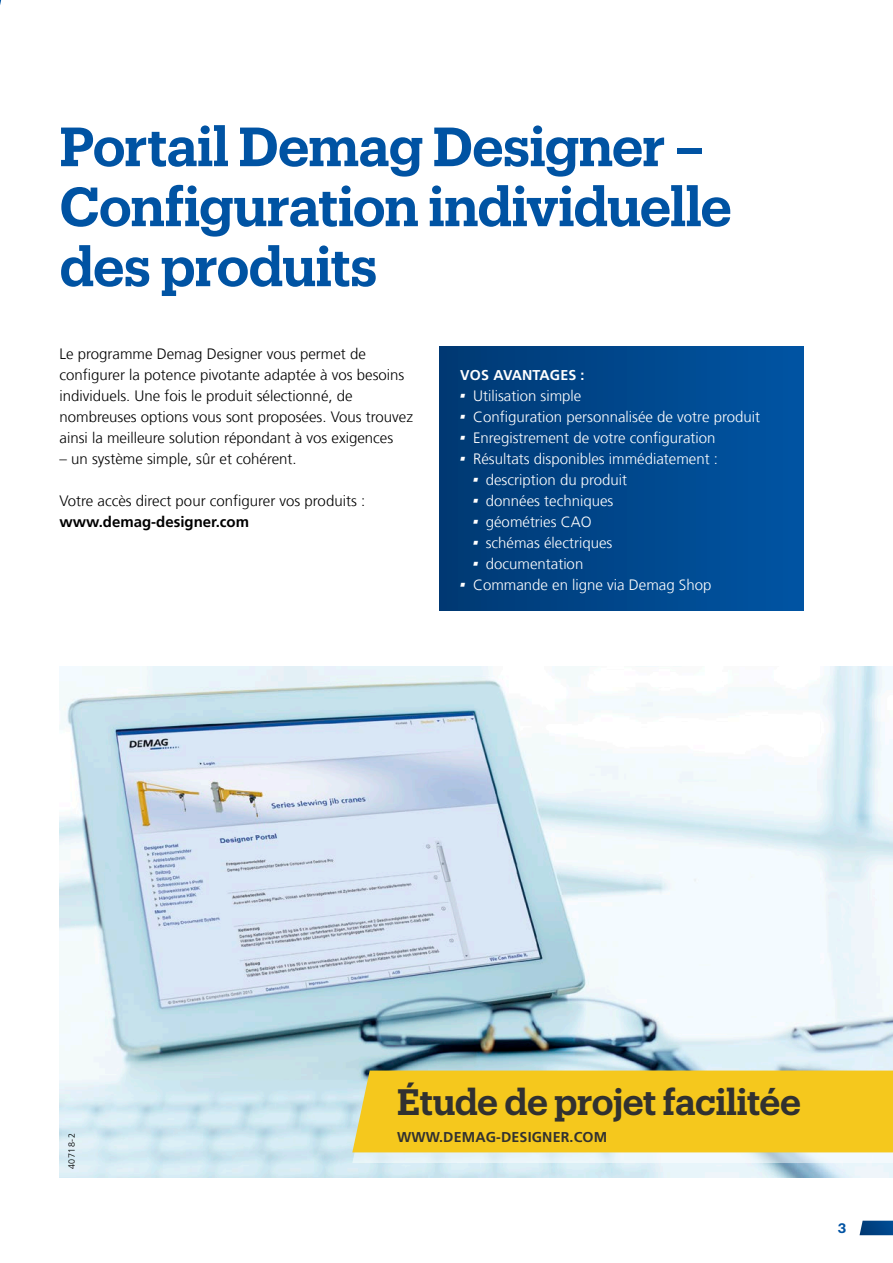
<style>
.page{position:relative;width:893px;height:1263px;background:#fff}
.page>*{position:absolute;margin:0;border:0;box-sizing:border-box;transform-origin:0 0}
.t1{font:600 54px/60px "Produkt";letter-spacing:-.015em;color:#0053a3}
.t2{font:600 36px "Produkt";letter-spacing:-.02em;color:#313130}
.t3{font:300 15px/21px "Frutiger LT Com";color:#000}
.t4{font:300 15px "Frutiger LT Com";color:#fff}
.t5{font:700 15px "Frutiger LT Com";color:#000}
.t6{font:700 14.25px "Frutiger LT Com";letter-spacing:.01em;color:#313130}
.t7{font:700 14.25px "Frutiger LT Com";letter-spacing:.01em;color:#fff}
.t8{font:600 13.5px "Produkt";color:#0053a3}
.t9{font:300 9px "Frutiger LT Com";letter-spacing:.05em;color:#000}
</style>
<div class="page">
<img style="left:60px;top:666px;width:833px;height:511px">
<div style="left:439px;top:347px;width:365px;height:264px;background:linear-gradient(to right,#003973,#0055a4)"></div>
<svg style="left:352px;top:1070px;width:541px;height:93px;background:#f2cd39"></svg>
<svg style="left:859px;top:1221px;width:34px;height:14px"></svg>
<h1 class="t1" style="left:60px;top:114px;width:674px">Portail Demag Designer –<br>Configuration individuelle des produits</h1>
<p class="t3" style="left:60px;top:343px;width:355px">Le programme Demag Designer vous permet de configurer la potence pivotante adaptée à vos besoins individuels. Une fois le produit sélectionné, de nombreuses options vous sont proposées. Vous trouvez ainsi la meilleure solution répondant à vos exigences</p>
<p class="t3" style="left:60px;top:448px;width:239px">– un système simple, sûr et cohérent.</p>
<p class="t3" style="left:60px;top:490px;width:307px">Votre accès direct pour configurer vos produits :</p>
<p class="t5" style="left:60px;top:513px;width:191px">www.demag-designer.com</p>
<p class="t7" style="left:460px;top:366px;width:126px">VOS AVANTAGES :</p>
<p class="t4" style="left:460px;top:387px;width:123px">• Utilisation simple</p>
<p class="t4" style="left:460px;top:408px;width:301px">• Configuration personnalisée de votre produit</p>
<p class="t4" style="left:460px;top:429px;width:257px">• Enregistrement de votre configuration</p>
<p class="t4" style="left:460px;top:450px;width:259px">• Résultats disponibles immédiatement :</p>
<p class="t4" style="left:473px;top:471px;width:156px">• description du produit</p>
<p class="t4" style="left:473px;top:492px;width:142px">• données techniques</p>
<p class="t4" style="left:473px;top:513px;width:120px">• géométries CAO</p>
<p class="t4" style="left:473px;top:534px;width:141px">• schémas électriques</p>
<p class="t4" style="left:473px;top:555px;width:112px">• documentation</p>
<p class="t4" style="left:460px;top:576px;width:253px">• Commande en ligne via Demag Shop</p>
<p class="t9" style="left:66px;top:1169px;width:37px;rotate:-90deg">40718-2</p>
<h2 class="t2" style="left:397px;top:1076px;width:405px">Étude de projet facilitée</h2>
<p class="t6" style="left:397px;top:1128px;width:212px">WWW.DEMAG-DESIGNER.COM</p>
<p class="t8" style="left:838px;top:1219px;width:10px">3</p>
</div>
